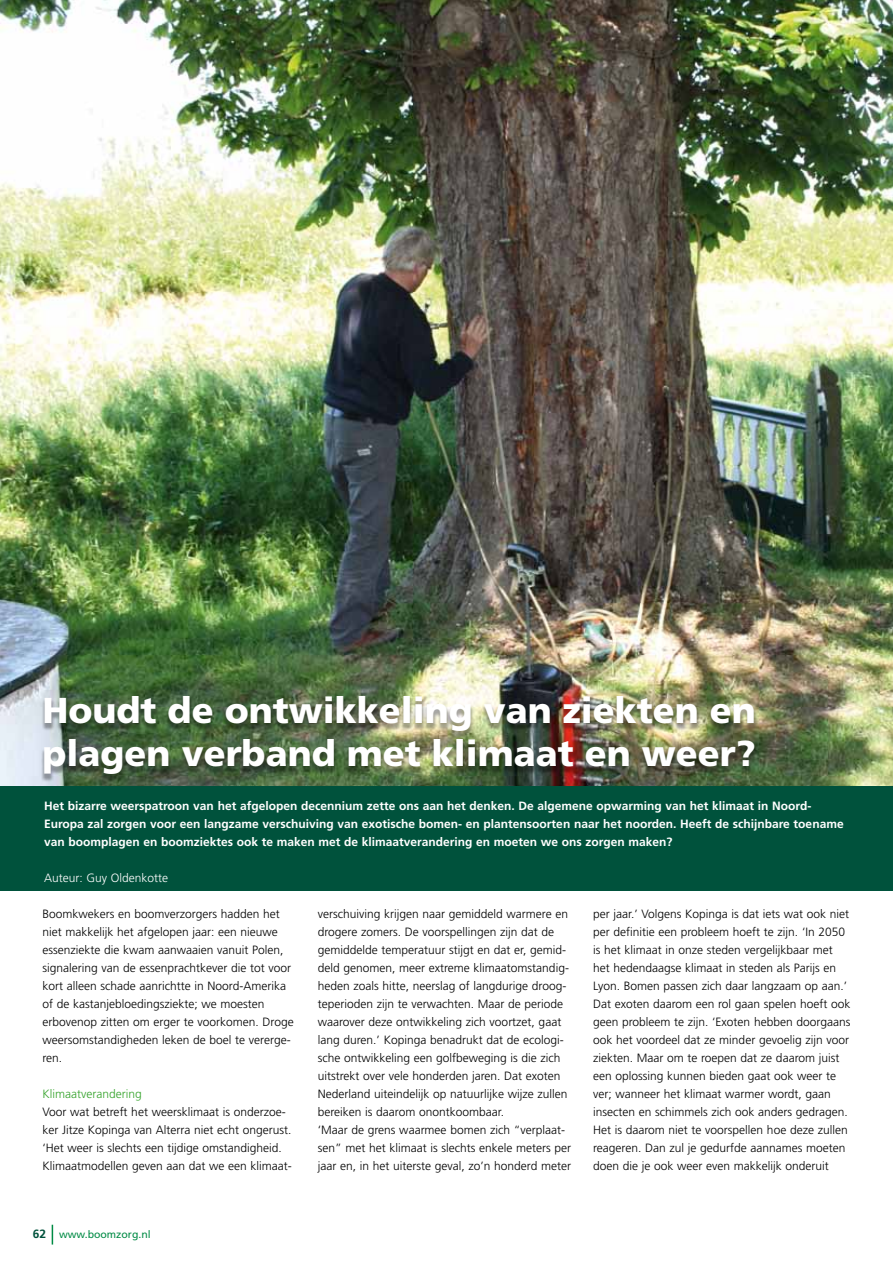
<style>
.page{position:relative;width:893px;height:1263px;background:#fff}
.page>*{position:absolute;margin:0;border:0;box-sizing:border-box;transform-origin:0 0}
.t1{font:900 36px/43.2px "Frutiger";color:#fff}
.t2{font:300 12px/18px "Frutiger";color:#000}
.t3{font:700 12px/18px "Frutiger";color:#fff}
.t4{font:300 12px "Frutiger";color:#fff}
.t5{font:300 12px "Frutiger";color:#35a32c}
.t6{font:10.5px "Frutiger";color:#008b45}
.s1{font-weight:700;font-size:12px;color:#00523c}
</style>
<div class="page">
<svg style="left:52px;top:1225px;width:1px;height:19px"></svg>
<img style="left:0;top:0;width:893px;height:787px">
<div style="left:0;top:787px;width:893px;height:104px;background:#00523c"></div>
<div style="left:41px;top:697px;width:717px;height:86px;background:#000;opacity:.35"></div>
<h1 class="t1" style="left:43px;top:688px;width:715px">Houdt de ontwikkeling van ziekten en plagen verband met klimaat en weer?</h1>
<p class="t3" style="left:44px;top:797px;width:801px">Het bizarre weerspatroon van het afgelopen decennium zette ons aan het denken. De algemene opwarming van het klimaat in Noord-<br>Europa zal zorgen voor een langzame verschuiving van exotische bomen- en plantensoorten naar het noorden. Heeft de schijnbare toename van boomplagen en boomziektes ook te maken met de klimaatverandering en moeten we ons zorgen maken?</p>
<p class="t4" style="left:44px;top:871px;width:126px">Auteur: Guy Oldenkotte</p>
<p class="t2" style="left:43px;top:905px;width:253px">Boomkwekers en boomverzorgers hadden het niet makkelijk het afgelopen jaar: een nieuwe essenziekte die kwam aanwaaien vanuit Polen, signalering van de essenprachtkever die tot voor kort alleen schade aanrichtte in Noord-Amerika of de kastanjebloedingsziekte; we moesten erbovenop zitten om erger te voorkomen. Droge weersomstandigheden leken de boel te vererge&shy;ren.</p>
<p class="t5" style="left:43px;top:1087px;width:101px">Klimaatverandering</p>
<p class="t2" style="left:43px;top:1103px;width:251px">Voor wat betreft het weersklimaat is onderzoe&shy;ker Jitze Kopinga van Alterra niet echt ongerust. ‘Het weer is slechts een tijdige omstandigheid.<br>Klimaatmodellen geven aan dat we een klimaat-</p>
<p class="t6" style="left:33px;top:1228px;width:119px"><span class="s1">62</span> www.boomzorg.nl</p>
<p class="t2" style="left:318px;top:905px;width:255px">verschuiving krijgen naar gemiddeld warmere en drogere zomers. De voorspellingen zijn dat de gemiddelde temperatuur stijgt en dat er, gemid&shy;deld genomen, meer extreme klimaatomstandig&shy;heden zoals hitte, neerslag of langdurige droog&shy;teperioden zijn te verwachten. Maar de periode waarover deze ontwikkeling zich voortzet, gaat lang duren.’ Kopinga benadrukt dat de ecologi&shy;sche ontwikkeling een golfbeweging is die zich uitstrekt over vele honderden jaren. Dat exoten Nederland uiteindelijk op natuurlijke wijze zullen bereiken is daarom onontkoombaar.<br>‘Maar de grens waarmee bomen zich “verplaat&shy;sen” met het klimaat is slechts enkele meters per jaar en, in het uiterste geval, zo’n honderd meter</p>
<p class="t2" style="left:593px;top:905px;width:259px">per jaar.’ Volgens Kopinga is dat iets wat ook niet per definitie een probleem hoeft te zijn. ‘In 2050 is het klimaat in onze steden vergelijkbaar met het hedendaagse klimaat in steden als Parijs en Lyon. Bomen passen zich daar langzaam op aan.’ Dat exoten daarom een rol gaan spelen hoeft ook geen probleem te zijn. ‘Exoten hebben doorgaans ook het voordeel dat ze minder gevoelig zijn voor ziekten. Maar om te roepen dat ze daarom juist een oplossing kunnen bieden gaat ook weer te ver; wanneer het klimaat warmer wordt, gaan insecten en schimmels zich ook anders gedragen.<br>Het is daarom niet te voorspellen hoe deze zullen reageren. Dan zul je gedurfde aannames moeten doen die je ook weer even makkelijk onderuit</p>
</div>
